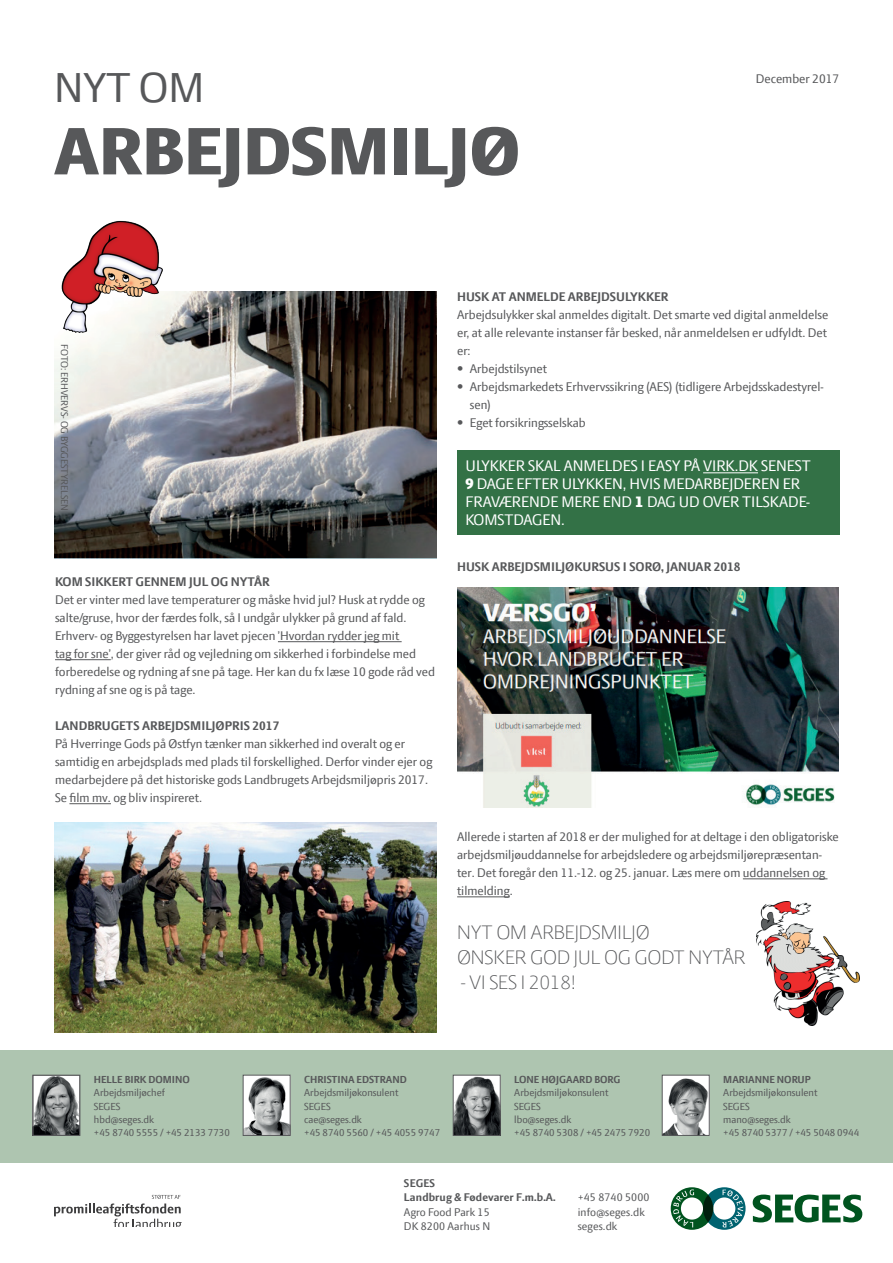
<style>
.page{position:relative;width:893px;height:1263px;background:#fff}
.page>*{position:absolute;margin:0;border:0;box-sizing:border-box;transform-origin:0 0}
.t1{font:800 72px "LF Press Sans";color:#57585a}
.t2{font:45px "LF Press Sans";color:#57585a}
.t3{font:300 21px/25.2px "LF Press Sans";color:#57585a}
.t4{font:16.5px/18px "LF Press Sans";color:#fff}
.t5{font:13.5px/18px "LF Press Sans";color:#57585a}
.t6{font:700 13.5px "LF Press Sans";color:#57585a}
.t7{font:12px/14.4px "LF Press Sans";letter-spacing:.01em;color:#57585a}
.t8{font:700 12px/14.4px "LF Press Sans";letter-spacing:.01em;color:#57585a}
.t9{font:10.95px/13.2px "LF Press Sans";color:#57585a}
.t10{font:700 10.95px "LF Press Sans";color:#57585a}
.t11{font:10.5px "LF Press Sans";color:#57585a}
.s1{font-weight:800}
</style>
<div class="page">
<div style="left:0;top:1050px;width:893px;height:112px;background:#aec5b0"></div>
<img style="left:35px;top:1077px;width:43px;height:56px">
<div style="left:33px;top:1075px;width:47px;height:60px;border:1px solid #57585a"></div>
<img style="left:245px;top:1077px;width:43px;height:56px">
<div style="left:243px;top:1075px;width:47px;height:60px;border:1px solid #57585a"></div>
<img style="left:455px;top:1077px;width:43px;height:56px">
<div style="left:453px;top:1075px;width:47px;height:60px;border:1px solid #57585a"></div>
<svg style="left:54px;top:1195px;width:128px;height:32px"></svg>
<img style="left:664px;top:1077px;width:43px;height:56px">
<div style="left:662px;top:1075px;width:47px;height:60px;border:1px solid #57585a"></div>
<svg style="left:671px;top:1187px;width:75px;height:43px"></svg>
<svg style="left:753px;top:1194px;width:109px;height:28px"></svg>
<hr style="left:278px;top:641px;width:124px;height:1px;background:#57585a">
<hr style="left:55px;top:659px;width:56px;height:1px;background:#57585a">
<hr style="left:69px;top:803px;width:42px;height:1px;background:#57585a">
<hr style="left:743px;top:878px;width:84px;height:1px;background:#57585a">
<hr style="left:457px;top:896px;width:53px;height:1px;background:#57585a">
<div style="left:457px;top:450px;width:382px;height:84px;background:#337146"></div>
<hr style="left:703px;top:472px;width:55px;height:1px;background:#fff">
<img style="left:55px;top:291px;width:381px;height:267px">
<img style="left:55px;top:823px;width:381px;height:209px">
<img style="left:457px;top:588px;width:382px;height:220px">
<img style="left:61px;top:220px;width:102px;height:113px">
<img style="left:756px;top:902px;width:103px;height:124px">
<h2 class="t2" style="left:54px;top:62px;width:152px">NYT OM</h2>
<h1 class="t1" style="left:54px;top:110px;width:468px">ARBEJDSMILJØ</h1>
<p class="t5" style="left:756px;top:70px;width:85px">December 2017</p>
<p class="t11" style="left:71px;top:344px;width:168px;rotate:90deg">FOTO: ERHVERVS- OG BYGGESTYRELSEN</p>
<p class="t6" style="left:55px;top:574px;width:216px">KOM SIKKERT GENNEM JUL OG NYTÅR</p>
<p class="t5" style="left:55px;top:591px;width:381px">Det er vinter med lave temperaturer og måske hvid jul? Husk at rydde og salte/gruse, hvor der færdes folk, så I undgår ulykker på grund af fald.<br>Erhverv- og Byggestyrelsen har lavet pjecen ’Hvordan rydder jeg mit<br>tag for sne’, der giver råd og vejledning om sikkerhed i forbindelse med forberedelse og rydning af sne på tage. Her kan du fx læse 10 gode råd ved rydning af sne og is på tage.</p>
<p class="t6" style="left:55px;top:718px;width:226px">LANDBRUGETS ARBEJDSMILJØPRIS 2017</p>
<p class="t5" style="left:55px;top:735px;width:379px">På Hverringe Gods på Østfyn tænker man sikkerhed ind overalt og er samtidig en arbejdsplads med plads til forskellighed. Derfor vinder ejer og medarbejdere på det historiske gods Landbrugets Arbejdsmiljøpris 2017.<br>Se film mv. og bliv inspireret.</p>
<p class="t6" style="left:457px;top:289px;width:213px">HUSK AT ANMELDE ARBEJDSULYKKER</p>
<p class="t5" style="left:457px;top:306px;width:373px;text-align:justify">Arbejdsulykker skal anmeldes digitalt. Det smarte ved digital anmeldelse er, at alle relevante instanser får besked, når anmeldelsen er udfyldt. Det er:</p>
<p class="t5" style="left:457px;top:360px;width:91px">• Arbejdstilsynet</p>
<p class="t5" style="left:470px;top:378px;width:355px;text-indent:-13px">• Arbejdsmarkedets Erhvervssikring (AES) (tidligere Arbejdsskadestyrel&shy;sen)</p>
<p class="t5" style="left:457px;top:414px;width:130px">• Eget forsikringsselskab</p>
<p class="t4" style="left:466px;top:457px;width:347px">ULYKKER SKAL ANMELDES I EASY PÅ VIRK.DK SENEST <span class="s1">9</span> DAGE EFTER ULYKKEN, HVIS MEDARBEJDEREN ER FRAVÆRENDE MERE END <span class="s1">1</span> DAG UD OVER TILSKADE-KOMSTDAGEN.</p>
<p class="t6" style="left:457px;top:559px;width:285px">HUSK ARBEJDSMILJØKURSUS I SORØ, JANUAR 2018</p>
<p class="t5" style="left:457px;top:828px;width:383px">Allerede i starten af 2018 er der mulighed for at deltage i den obligatoriske arbejdsmiljøuddannelse for arbejdsledere og arbejdsmiljørepræsentan&shy;ter. Det foregår den 11.-12. og 25. januar. Læs mere om uddannelsen og tilmelding.</p>
<h3 class="t3" style="left:457px;top:919px;width:290px">NYT OM ARBEJDSMILJØ<br>ØNSKER GOD JUL OG GODT NYTÅR</h3>
<h3 class="t3" style="left:461px;top:969px;width:117px">- VI SES I 2018!</h3>
<p class="t10" style="left:94px;top:1073px;width:97px">HELLE BIRK DOMINO</p>
<p class="t9" style="left:94px;top:1086px;width:137px">Arbejdsmiljøchef<br>SEGES<br>hbd@seges.dk<br>+45 8740 5555 / +45 2133 7730</p>
<p class="t10" style="left:304px;top:1073px;width:104px">CHRISTINA EDSTRAND</p>
<p class="t9" style="left:304px;top:1086px;width:137px">Arbejdsmiljøkonsulent<br>SEGES<br>cae@seges.dk<br>+45 8740 5560 / +45 4055 9747</p>
<p class="t10" style="left:514px;top:1073px;width:108px">LONE HØJGAARD BORG</p>
<p class="t9" style="left:514px;top:1086px;width:137px">Arbejdsmiljøkonsulent<br>SEGES<br>lbo@seges.dk<br>+45 8740 5308 / +45 2475 7920</p>
<p class="t10" style="left:723px;top:1073px;width:89px">MARIANNE NORUP</p>
<p class="t9" style="left:723px;top:1086px;width:137px">Arbejdsmiljøkonsulent<br>SEGES<br>mano@seges.dk<br>+45 8740 5377 / +45 5048 0944</p>
<p class="t8" style="left:404px;top:1176px;width:153px">SEGES<br>Landbrug &amp; Fødevarer F.m.b.A.</p>
<p class="t7" style="left:404px;top:1204px;width:88px">Agro Food Park 15<br>DK 8200 Aarhus N</p>
<p class="t7" style="left:578px;top:1190px;width:73px">+45 8740 5000 info@seges.dk seges.dk</p>
</div>
